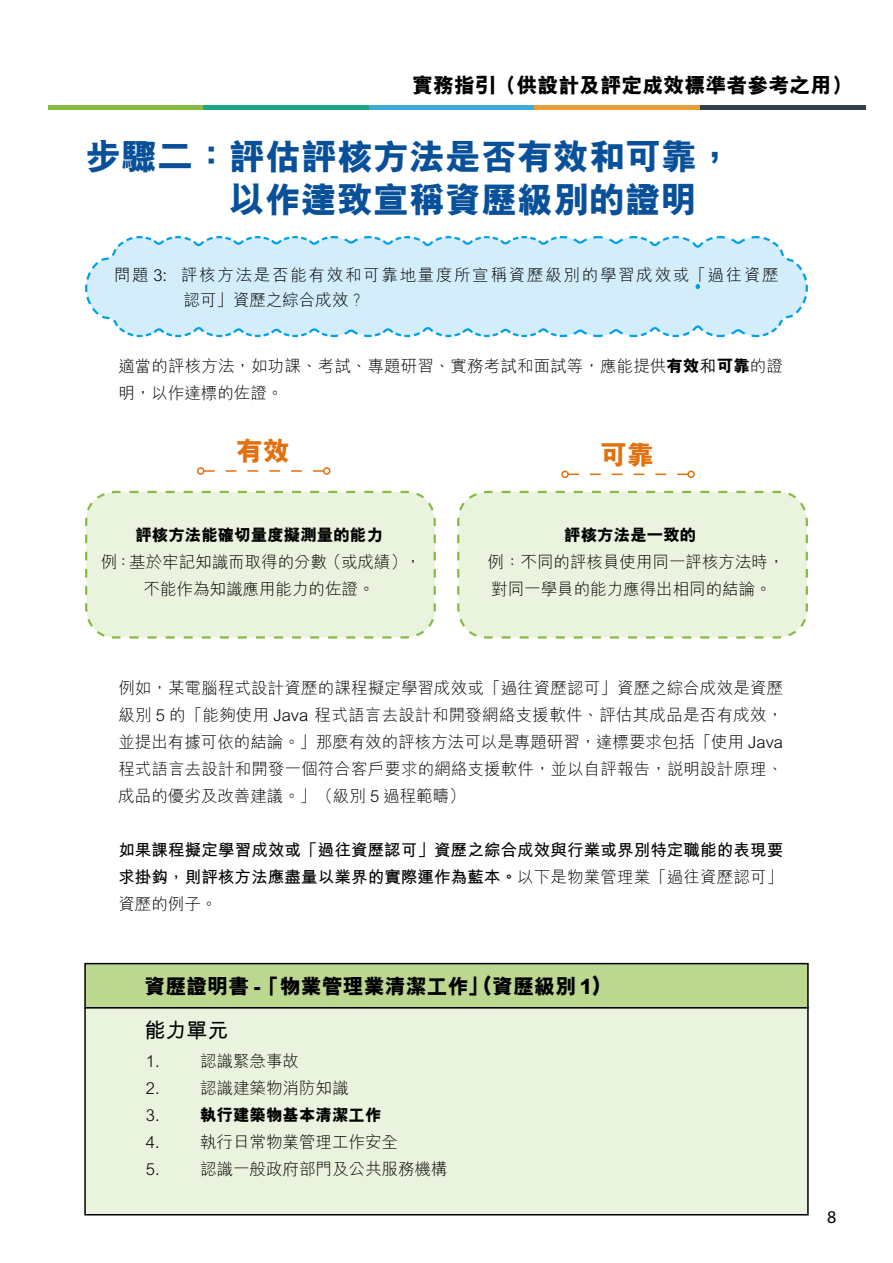
<style>
.page{position:relative;width:893px;height:1263px;background:#fff}
.page>*{position:absolute;margin:0;border:0;box-sizing:border-box;transform-origin:0 0}
.t1{font:800 36px/43.2px "M Hei HK";color:#08509a}
.t2{font:800 27px "M Hei HK";color:#e2700d}
.t3{font:800 21px "M Hei HK";color:#000}
.t4{font:700 21px "M Hei HK";color:#000}
.t5{font:18px "Myriad Pro";color:#000}
.t6{font:300 16.5px/27px "M Hei HK";color:#000}
.t7{font:700 16.5px/27px "M Hei HK";letter-spacing:.01em;color:#000;text-align:justify}
.t8{font:300 16.5px/25.5px "M Hei HK";letter-spacing:.105em;color:#000}
.t9{font:800 16.5px "M Hei HK";color:#000}
.s1{font-weight:800}
.s2{font-weight:500}
.s3{font-weight:300}
</style>
<div class="page">
<hr style="left:48px;top:105px;width:156px;height:4px;background:#86bc44">
<hr style="left:203px;top:105px;width:166px;height:4px;background:#1da685">
<hr style="left:369px;top:105px;width:166px;height:4px;background:#3eaad8">
<hr style="left:535px;top:105px;width:165px;height:4px;background:#e89f39">
<hr style="left:700px;top:105px;width:166px;height:4px;background:#363e49">
<svg style="left:85px;top:236px;width:723px;height:102px;background:#d0ecfa"></svg>
<svg style="left:694px;top:283px;width:8px;height:11px"></svg>
<div style="left:85px;top:963px;width:723px;height:45px;background:#bcd790"></div>
<div style="left:84px;top:963px;width:725px;height:45px;border:2px solid #000"></div>
<div style="left:85px;top:1008px;width:723px;height:207px;background:#eaf3dd"></div>
<div style="left:84px;top:1007px;width:725px;height:208px;border:2px solid #000"></div>
<svg style="left:85px;top:490px;width:351px;height:149px;background:#e8f2da"></svg>
<svg style="left:197px;top:467px;width:134px;height:8px"></svg>
<svg style="left:457px;top:490px;width:351px;height:149px;background:#e8f2da"></svg>
<svg style="left:561px;top:470px;width:134px;height:8px"></svg>
<p class="t3" style="left:391px;top:75px;width:463px">　實務指引（供設計及評定成效標準者參考之用）</p>
<h1 class="t1" style="left:229px;top:134px;width:505px;text-indent:-144px">步驟二：評估評核方法是否有效和可靠，以作達致宣稱資歷級別的證明</h1>
<p class="t8" style="left:184px;top:261px;width:597px;text-indent:-69px">問題 3: 評核方法是否能有效和可靠地量度所宣稱資歷級別的學習成效或「過往資歷認可」資歷之綜合成效？</p>
<p class="t6" style="left:118px;top:352px;width:666px">適當的評核方法，如功課、考試、專題研習、實務考試和面試等，應能提供<span class="s1">有效</span><span class="s2">和</span><span class="s1">可靠</span>的證明，以作達標的佐證。</p>
<h2 class="t2" style="left:236px;top:438px;width:55px">有效</h2>
<p class="t9" style="left:135px;top:526px;width:249px">評核方法能確切量度擬測量的能力</p>
<p class="t6" style="left:101px;top:548px;width:322px;text-align:center">例：基於牢記知識而取得的分數（或成績），不能作為知識應用能力的佐證。</p>
<h2 class="t2" style="left:600px;top:441px;width:55px">可靠</h2>
<p class="t9" style="left:564px;top:526px;width:133px">評核方法是一致的</p>
<p class="t6" style="left:488px;top:548px;width:298px">例：不同的評核員使用同一評核方法時，對同一學員的能力應得出相同的結論。</p>
<p class="t6" style="left:118px;top:674px;width:666px;text-align:justify">例如，某電腦程式設計資歷的課程擬定學習成效或「過往資歷認可」資歷之綜合成效是資歷級別 5 的「能夠使用 Java 程式語言去設計和開發網絡支援軟件、評估其成品是否有成效，並提出有據可依的結論。」那麼有效的評核方法可以是專題研習，達標要求包括「使用 Java程式語言去設計和開發一個符合客戶要求的網絡支援軟件，並以自評報告，說明設計原理、成品的優劣及改善建議。」（級別 5 過程範疇）</p>
<p class="t7" style="left:118px;top:835px;width:666px">如果課程擬定學習成效或「過往資歷認可」資歷之綜合成效與行業或界別特定職能的表現要求掛鈎，則評核方法應盡量以業界的實際運作為藍本。<span class="s3">以下是物業管理業「過往資歷認可」資歷的例子。</span></p>
<p class="t3" style="left:145px;top:976px;width:457px">資歷證明書 -「物業管理業清潔工作」(資歷級別1)</p>
<p class="t4" style="left:145px;top:1015px;width:85px">能力單元</p>
<p class="t6" style="left:146px;top:1047px;width:15px">1.</p>
<p class="t6" style="left:200px;top:1047px;width:100px">認識緊急事故</p>
<p class="t6" style="left:146px;top:1074px;width:15px">2.</p>
<p class="t6" style="left:200px;top:1074px;width:150px">認識建築物消防知識</p>
<p class="t6" style="left:146px;top:1101px;width:15px">3.</p>
<p class="t9" style="left:200px;top:1106px;width:183px">執行建築物基本清潔工作</p>
<p class="t6" style="left:146px;top:1128px;width:15px">4.</p>
<p class="t6" style="left:200px;top:1128px;width:199px">執行日常物業管理工作安全</p>
<p class="t6" style="left:146px;top:1155px;width:15px">5.</p>
<p class="t6" style="left:200px;top:1155px;width:249px">認識一般政府部門及公共服務機構</p>
<p class="t5" style="left:827px;top:1205px;width:11px">8</p>
</div>
